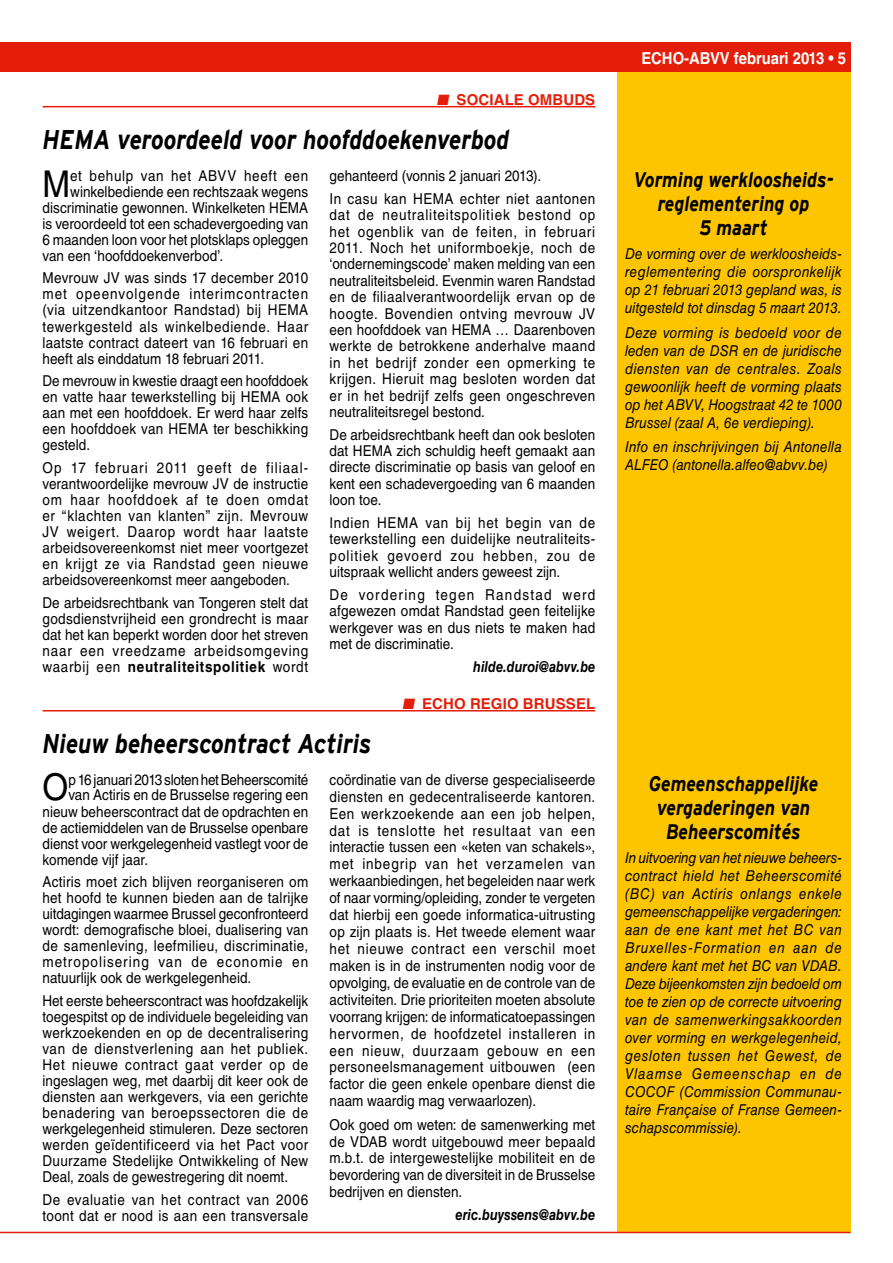
<style>
.page{position:relative;width:893px;height:1263px;background:#fff}
.page>*{position:absolute;margin:0;border:0;box-sizing:border-box;transform-origin:0 0}
.t1{font:36.9px "Helvetica LT Std";color:#000;scale:.9 1}
.t2{font:italic 700 27px "Interstate";color:#000;scale:.85 1}
.t3{font:italic 700 21px/24px "Interstate";color:#000;text-align:center;scale:.85 1}
.t4{font:700 16.5px "Helvetica LT Std";color:#fff;scale:.9 1}
.t5{font:15px/16px "Helvetica LT Std";letter-spacing:.005em;color:#000;text-align:justify;scale:.9 1}
.t6{font:italic 15px/18px "Helvetica LT Std";letter-spacing:.005em;color:#000;text-align:justify;scale:.9 1}
.t7{font:15px/16px "Helvetica LT Std";letter-spacing:.03em;color:#000;scale:.9 1}
.t8{font:15px/22.8px "Helvetica LT Std";letter-spacing:.025em;color:#000;scale:.9 1}
.t9{font:italic 700 15px "Helvetica LT Std";color:#000;scale:.85 1}
.t10{font:15px "Helvetica LT Std";letter-spacing:-.015em;color:#000;scale:.9 1}
.t11{font:700 15px "Helvetica LT Std";letter-spacing:.01em;color:#e41e0a}
.t12{font:15px "Helvetica LT Std";letter-spacing:.05em;color:#000;scale:.9 1}
.s1{font-weight:700}
</style>
<div class="page">
<div style="left:0;top:43px;width:850px;height:29px;background:#e41e0a"></div>
<div style="left:617px;top:72px;width:233px;height:1161px;background:#fdc500"></div>
<hr style="left:0;top:1232px;width:850px;height:1px;background:#e41e0a">
<hr style="left:43px;top:106px;width:552px;height:1px;background:#e41e0a">
<hr style="left:43px;top:710px;width:552px;height:1px;background:#e41e0a">
<p class="t11" style="left:437px;top:90px;width:160px">■ SOCIALE OMBUDS</p>
<h2 class="t2" style="left:43px;top:125px;width:551px">HEMA veroordeeld voor hoofddoekenverbod</h2>
<h1 class="t1" style="left:43px;top:162px;width:32px">M</h1>
<p class="t12" style="left:70px;top:167px;width:266px">et behulp van het ABVV heeft een</p>
<p class="t8" style="left:330px;top:164px;width:297px">gehanteerd (vonnis 2 januari 2013).<br>In casu kan HEMA echter niet aantonen</p>
<p class="t5" style="left:330px;top:207px;width:297px">dat de neutraliteitspolitiek bestond op het ogenblik van de feiten, in februari 2011. Noch het uniformboekje, noch de ‘ondernemingscode’ maken melding van een neutraliteitsbeleid. Evenmin waren Randstad en de filiaalverantwoordelijk ervan op de hoogte. Bovendien ontving mevrouw JV een hoofddoek van HEMA … Daarenboven werkte de betrokkene anderhalve maand in het bedrijf zonder een opmerking te krijgen. Hieruit mag besloten worden dat er in het bedrijf zelfs geen ongeschreven neutraliteitsregel bestond.</p>
<p class="t5" style="left:330px;top:426px;width:297px">De arbeidsrechtbank heeft dan ook besloten dat HEMA zich schuldig heeft gemaakt aan directe discriminatie op basis van geloof en kent een schadevergoeding van 6 maanden loon toe.</p>
<p class="t5" style="left:330px;top:515px;width:297px">Indien HEMA van bij het begin van de tewerkstelling een duidelijke neutraliteits&shy;politiek gevoerd zou hebben, zou de uitspraak wellicht anders geweest zijn.</p>
<p class="t5" style="left:330px;top:586px;width:297px">De vordering tegen Randstad werd afgewezen omdat Randstad geen feitelijke werkgever was en dus niets te maken had met de discriminatie.</p>
<p class="t9" style="left:473px;top:657px;width:145px">hilde.duroi@abvv.be</p>
<p class="t5" style="left:70px;top:183px;width:266px">winkelbediende een rechtszaak wegens</p>
<p class="t5" style="left:43px;top:199px;width:297px">discriminatie gewonnen. Winkelketen HEMA</p>
<p class="t5" style="left:43px;top:215px;width:297px">is veroordeeld tot een schadevergoeding van</p>
<p class="t5" style="left:43px;top:231px;width:297px">6 maanden loon voor het plotsklaps opleggen</p>
<p class="t5" style="left:43px;top:248px;width:202px">van een ‘hoofddoekenverbod’.</p>
<p class="t5" style="left:43px;top:270px;width:297px">Mevrouw JV was sinds 17 december 2010 met opeenvolgende interimcontracten (via uitzendkantoor Randstad) bij HEMA tewerkgesteld als winkelbediende. Haar laatste contract dateert van 16 februari en heeft als einddatum 18 februari 2011.</p>
<p class="t5" style="left:43px;top:373px;width:297px">De mevrouw in kwestie draagt een hoofddoek en vatte haar tewerkstelling bij HEMA ook aan met een hoofddoek. Er werd haar zelfs een hoofddoek van HEMA ter beschikking gesteld.</p>
<p class="t5" style="left:43px;top:459px;width:297px">Op 17 februari 2011 geeft de filiaal&shy;verantwoordelijke mevrouw JV de instructie om haar hoofddoek af te doen omdat er “klachten van klanten” zijn. Mevrouw JV weigert. Daarop wordt haar laatste arbeidsovereenkomst niet meer voortgezet en krijgt ze via Randstad geen nieuwe arbeidsovereenkomst meer aangeboden.</p>
<p class="t5" style="left:43px;top:594px;width:297px">De arbeidsrechtbank van Tongeren stelt dat godsdienstvrijheid een grondrecht is maar dat het kan beperkt worden door het streven naar een vreedzame arbeidsomgeving waarbij een <span class="s1">neutraliteitspolitiek</span> wordt</p>
<p class="t11" style="left:402px;top:694px;width:194px">■ ECHO REGIO BRUSSEL</p>
<h2 class="t2" style="left:43px;top:728px;width:388px">Nieuw beheerscontract Actiris</h2>
<h1 class="t1" style="left:43px;top:766px;width:30px">O</h1>
<p class="t10" style="left:68px;top:771px;width:268px">p 16 januari 2013 sloten het Beheerscomité</p>
<p class="t5" style="left:330px;top:771px;width:297px;line-height:17px">coördinatie van de diverse gespecialiseerde diensten en gedecentraliseerde kantoren.<br>Een werkzoekende aan een job helpen, dat is tenslotte het resultaat van een interactie tussen een «keten van schakels», met inbegrip van het verzamelen van werkaanbiedingen, het begeleiden naar werk of naar vorming/opleiding, zonder te vergeten dat hierbij een goede informatica-uitrusting op zijn plaats is. Het tweede element waar het nieuwe contract een verschil moet maken is in de instrumenten nodig voor de opvolging, de evaluatie en de controle van de activiteiten. Drie prioriteiten moeten absolute voorrang krijgen: de informaticatoepassingen hervormen, de hoofdzetel installeren in een nieuw, duurzaam gebouw en een personeelsmanagement uitbouwen (een factor die geen enkele openbare dienst die naam waardig mag verwaarlozen).</p>
<p class="t5" style="left:330px;top:1116px;width:297px;line-height:17px">Ook goed om weten: de samenwerking met de VDAB wordt uitgebouwd meer bepaald m.b.t. de intergewestelijke mobiliteit en de bevordering van de diversiteit in de Brusselse bedrijven en diensten.</p>
<p class="t9" style="left:456px;top:1206px;width:166px">eric.buyssens@abvv.be</p>
<p class="t5" style="left:68px;top:787px;width:268px">van Actiris en de Brusselse regering een</p>
<p class="t5" style="left:43px;top:803px;width:297px">nieuw beheerscontract dat de opdrachten en</p>
<p class="t5" style="left:43px;top:819px;width:297px">de actiemiddelen van de Brusselse openbare</p>
<p class="t5" style="left:43px;top:835px;width:297px">dienst voor werkgelegenheid vastlegt voor de</p>
<p class="t5" style="left:43px;top:851px;width:119px">komende vijf jaar.</p>
<p class="t5" style="left:43px;top:874px;width:297px">Actiris moet zich blijven reorganiseren om het hoofd te kunnen bieden aan de talrijke uitdagingen waarmee Brussel geconfronteerd wordt: demografische bloei, dualisering van de samenleving, leefmilieu, discriminatie, metropolisering van de economie en natuurlijk ook de werkgelegenheid.</p>
<p class="t5" style="left:43px;top:992px;width:297px">Het eerste beheerscontract was hoofdzakelijk toegespitst op de individuele begeleiding van werkzoekenden en op de decentralisering van de dienstverlening aan het publiek.<br>Het nieuwe contract gaat verder op de ingeslagen weg, met daarbij dit keer ook de diensten aan werkgevers, via een gerichte benadering van beroepssectoren die de werkgelegenheid stimuleren. Deze sectoren werden geïdentificeerd via het Pact voor Duurzame Stedelijke Ontwikkeling of New Deal, zoals de gewestregering dit noemt.</p>
<p class="t7" style="left:43px;top:1191px;width:297px">De evaluatie van het contract van 2006 toont dat er nood is aan een transversale</p>
<p class="t4" style="left:641px;top:48px;width:229px">ECHO-ABVV februari 2013 • 5</p>
<h3 class="t3" style="left:633px;top:167px;width:237px">Vorming werkloosheids&shy;reglementering op<br>5 maart</h3>
<p class="t6" style="left:625px;top:245px;width:242px">De vorming over de werkloosheids&shy;reglementering die oorspronkelijk op 21 februari 2013 gepland was, is uitgesteld tot dinsdag 5 maart 2013.</p>
<p class="t6" style="left:625px;top:323px;width:242px">Deze vorming is bedoeld voor de leden van de DSR en de juridische diensten van de centrales. Zoals gewoonlijk heeft de vorming plaats op het ABVV, Hoogstraat 42 te 1000<br>Brussel (zaal A, 6e verdieping).</p>
<p class="t6" style="left:625px;top:438px;width:242px">Info en inschrijvingen bij Antonella<br>ALFEO (antonella.alfeo@abvv.be)</p>
<h3 class="t3" style="left:649px;top:771px;width:201px">Gemeenschappelijke vergaderingen van<br>Beheerscomités</h3>
<p class="t6" style="left:625px;top:849px;width:242px">In uitvoering van het nieuwe beheers&shy;contract hield het Beheerscomité (BC) van Actiris onlangs enkele gemeenschappelijke vergaderingen: aan de ene kant met het BC van Bruxelles-Formation en aan de andere kant met het BC van VDAB.<br>Deze bijeenkomsten zijn bedoeld om toe te zien op de correcte uitvoering van de samenwerkingsakkoorden over vorming en werkgelegenheid, gesloten tussen het Gewest, de Vlaamse Gemeenschap en de COCOF (Commission Communau&shy;taire Française of Franse Gemeen&shy;schapscommissie).</p>
</div>
